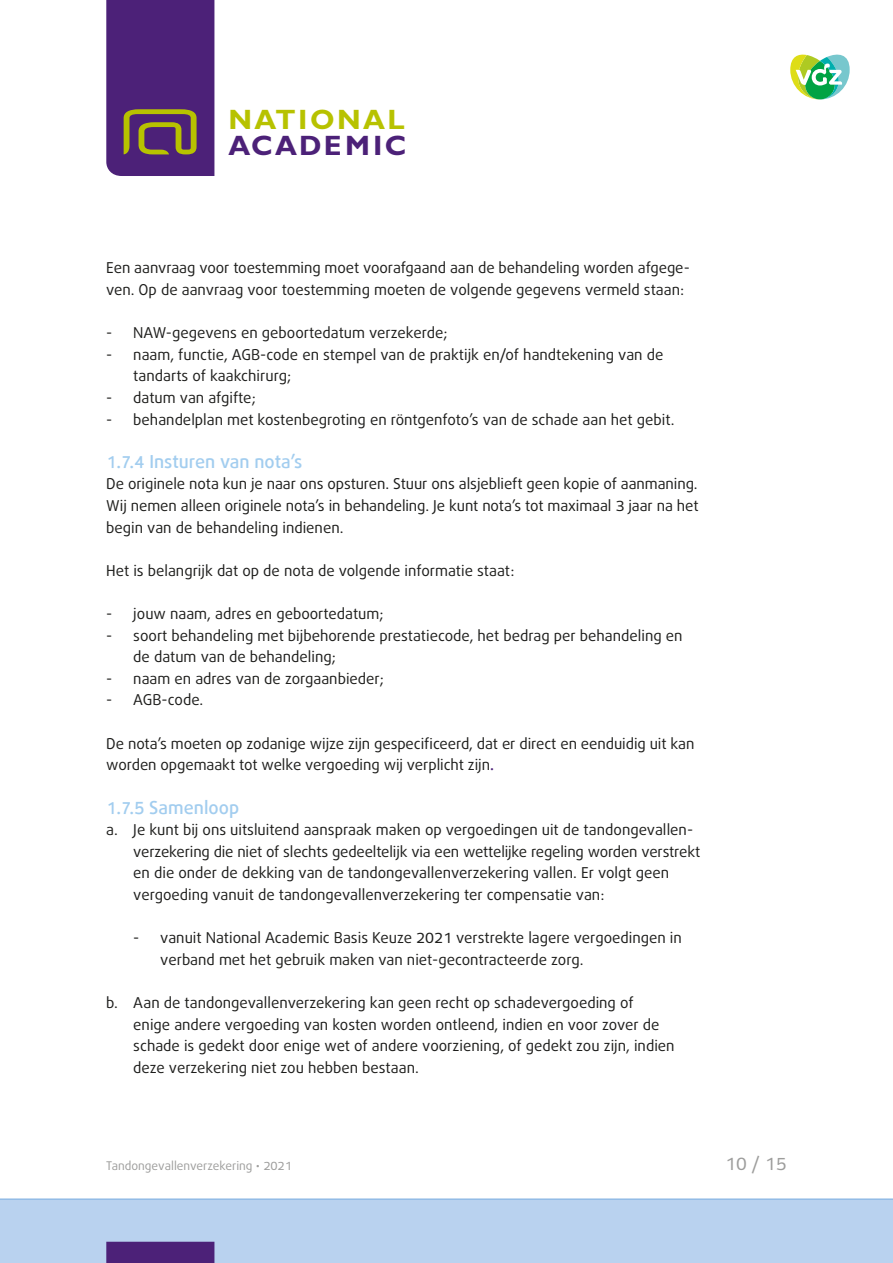
<style>
.page{position:relative;width:893px;height:1263px;background:#fff}
.page>*{position:absolute;margin:0;border:0;box-sizing:border-box;transform-origin:0 0}
.t1{font:700 28.05px "Gill Sans";letter-spacing:.085em;color:#b7c200}
.t2{font:700 28.05px "Gill Sans";letter-spacing:.075em;color:#4c2178}
.t3{font:500 18px "Bagus";color:#a2cdef}
.t4{font:18px "Bagus";color:#9d9d9c}
.t5{font:15px/21.6px "Bagus";color:#1d1d1b}
.t6{font:12px "Bagus";color:#9d9d9c}
.s1{font-weight:500;color:#4c2178}
</style>
<div class="page">
<svg style="left:106px;top:0;width:108px;height:176px;background:#552e71"></svg>
<svg style="left:790px;top:54px;width:60px;height:46px"></svg>
<div style="left:0;top:1199px;width:893px;height:64px;background:#b9d2ef"></div>
<hr style="left:0;top:1198px;width:893px;height:2px;background:#92bce6">
<div style="left:106px;top:1242px;width:108px;height:21px;background:#4c2178"></div>
<h1 class="t1" style="left:228px;top:103px;width:178px">NATIONAL</h1>
<h1 class="t2" style="left:228px;top:129px;width:179px">ACADEMIC</h1>
<p class="t5" style="left:106px;top:259px;width:585px">Een aanvraag voor toestemming moet voorafgaand aan de behandeling worden afgege&shy;ven. Op de aanvraag voor toestemming moeten de volgende gegevens vermeld staan:</p>
<p class="t5" style="left:106px;top:323px;width:343px">- NAW-gegevens en geboortedatum verzekerde;</p>
<p class="t5" style="left:133px;top:345px;width:532px;text-indent:-27px">- naam, functie, AGB-code en stempel van de praktijk en/of handtekening van de tandarts of kaakchirurg;</p>
<p class="t5" style="left:106px;top:388px;width:151px">- datum van afgifte;</p>
<p class="t5" style="left:106px;top:410px;width:570px">- behandelplan met kostenbegroting en röntgenfoto’s van de schade aan het gebit.</p>
<p class="t3" style="left:106px;top:449px;width:198px">1.7.4 Insturen van nota’s</p>
<p class="t5" style="left:106px;top:475px;width:594px;text-align:justify">De originele nota kun je naar ons opsturen. Stuur ons alsjeblieft geen kopie of aanmaning.<br>Wij nemen alleen originele nota’s in behandeling. Je kunt nota’s tot maximaal 3 jaar na het begin van de behandeling indienen.</p>
<p class="t5" style="left:106px;top:561px;width:410px">Het is belangrijk dat op de nota de volgende informatie staat:</p>
<p class="t5" style="left:106px;top:604px;width:279px">- jouw naam, adres en geboortedatum;</p>
<p class="t5" style="left:133px;top:626px;width:551px;text-indent:-27px">- soort behandeling met bijbehorende prestatiecode, het bedrag per behandeling en de datum van de behandeling;</p>
<p class="t5" style="left:106px;top:669px;width:279px">- naam en adres van de zorgaanbieder;</p>
<p class="t5" style="left:106px;top:691px;width:99px">- AGB-code.</p>
<p class="t5" style="left:106px;top:734px;width:590px">De nota’s moeten op zodanige wijze zijn gespecificeerd, dat er direct en eenduidig uit kan worden opgemaakt tot welke vergoeding wij verplicht zijn<span class="s1">.</span></p>
<p class="t3" style="left:106px;top:795px;width:134px">1.7.5 Samenloop</p>
<p class="t5" style="left:133px;top:820px;width:568px;text-indent:-27px">a. Je kunt bij ons uitsluitend aanspraak maken op vergoedingen uit de tandongevallen&shy;verzekering die niet of slechts gedeeltelijk via een wettelijke regeling worden verstrekt en die onder de dekking van de tandongevallenverzekering vallen. Er volgt geen vergoeding vanuit de tandongevallenverzekering ter compensatie van:</p>
<p class="t5" style="left:160px;top:928px;width:523px;text-indent:-27px">- vanuit National Academic Basis Keuze 2021 verstrekte lagere vergoedingen in verband met het gebruik maken van niet-gecontracteerde zorg.</p>
<p class="t5" style="left:133px;top:993px;width:543px;text-indent:-27px">b. Aan de tandongevallenverzekering kan geen recht op schadevergoeding of<br>enige andere vergoeding van kosten worden ontleend, indien en voor zover de schade is gedekt door enige wet of andere voorziening, of gedekt zou zijn, indien deze verzekering niet zou hebben bestaan.</p>
<p class="t6" style="left:106px;top:1157px;width:187px">Tandongevallenverzekering • 2021</p>
<p class="t4" style="left:725px;top:1151px;width:63px">10 / 15</p>
</div>
